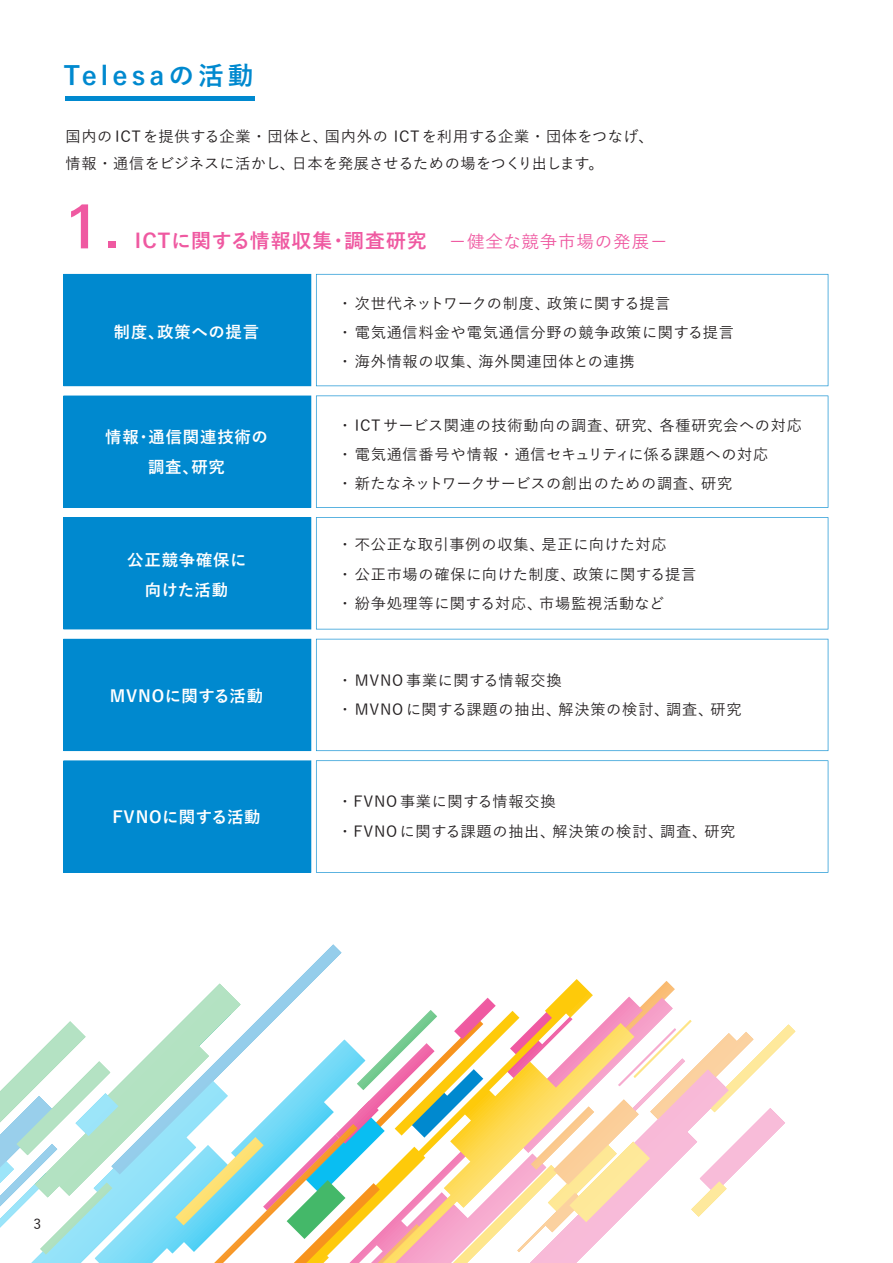
<style>
.page{position:relative;width:893px;height:1263px;background:#fff}
.page>*{position:absolute;margin:0;border:0;box-sizing:border-box;transform-origin:0 0}
.t1{font:500 60.75px "LT Univers Basic";color:#ef59a1}
.t2{font:700 25.65px "Yu Go";letter-spacing:.16em;color:#0089cf}
.t3{font:700 19.95px "Yu Go";letter-spacing:.05em;color:#ef59a1}
.t4{font:700 16.35px/30.5px "Yu Go";letter-spacing:.05em;color:#fff;text-align:center}
.t5{font:500 15.15px/29.2px "Yu Go";letter-spacing:.045em;color:#231f20}
.t6{font:500 15.15px/26.8px "Yu Go";letter-spacing:.02em;color:#231f20}
.t7{font:500 13.8px "Yu Go";color:#231f20}
.s1{font-family:"Koz Go Pr 6 N";font-weight:400;font-size:17.55px}
.s2{font-weight:500;font-size:17.55px}
</style>
<div class="page">
<svg style="left:296px;top:944px;width:45px;height:37px"></svg>
<svg style="left:0;top:981px;width:795px;height:282px"></svg>
<div style="left:65px;top:96px;width:190px;height:5px;background:#0089cf"></div>
<svg style="left:316px;top:274px;width:512px;height:112px"></svg>
<div style="left:63px;top:274px;width:248px;height:112px;background:#0089cf"></div>
<svg style="left:316px;top:396px;width:512px;height:112px"></svg>
<div style="left:63px;top:396px;width:248px;height:112px;background:#0089cf"></div>
<svg style="left:316px;top:517px;width:512px;height:112px"></svg>
<div style="left:63px;top:517px;width:248px;height:112px;background:#0089cf"></div>
<svg style="left:316px;top:639px;width:512px;height:112px"></svg>
<div style="left:63px;top:639px;width:248px;height:112px;background:#0089cf"></div>
<svg style="left:316px;top:760px;width:512px;height:113px"></svg>
<div style="left:63px;top:760px;width:248px;height:113px;background:#0089cf"></div>
<h2 class="t2" style="left:63px;top:61px;width:192px">Telesaの活動</h2>
<p class="t6" style="left:65px;top:121px;width:590px">国内の ICTを提供する企業・団体と、国内外の ICTを利用する企業・団体をつなげ、情報・通信をビジネスに活かし、日本を発展させるための場をつくり出します。</p>
<h1 class="t1" style="left:63px;top:191px;width:59px">1.</h1>
<h3 class="t3" style="left:135px;top:230px;width:534px">ICTに関する情報収集・調査研究　<span class="s1">－</span><span class="s2">健全な競争市場の発展</span><span class="s1">－</span></h3>
<p class="t4" style="left:114px;top:317px;width:147px">制度、政策への提言</p>
<p class="t4" style="left:105px;top:422px;width:164px">情報・通信関連技術の調査、研究</p>
<p class="t4" style="left:127px;top:545px;width:121px">公正競争確保に向けた活動</p>
<p class="t4" style="left:110px;top:681px;width:155px">MVNOに関する活動</p>
<p class="t4" style="left:112px;top:802px;width:150px">FVNOに関する活動</p>
<p class="t5" style="left:337px;top:287px;width:398px">・ 次世代ネットワークの制度、政策に関する提言<br>・ 電気通信料金や電気通信分野の競争政策に関する提言・ 海外情報の収集、海外関連団体との連携</p>
<p class="t5" style="left:337px;top:408px;width:466px">・ ICT サービス関連の技術動向の調査、研究、各種研究会への対応・ 電気通信番号や情報・通信セキュリティに係る課題への対応<br>・ 新たなネットワークサービスの創出のための調査、研究</p>
<p class="t5" style="left:337px;top:528px;width:360px">・ 不公正な取引事例の収集、是正に向けた対応<br>・ 公正市場の確保に向けた制度、政策に関する提言・ 紛争処理等に関する対応、市場監視活動など</p>
<p class="t5" style="left:337px;top:664px;width:406px">・ MVNO 事業に関する情報交換<br>・ MVNO に関する課題の抽出、解決策の検討、調査、研究</p>
<p class="t5" style="left:337px;top:785px;width:399px">・FVNO 事業に関する情報交換<br>・FVNO に関する課題の抽出、解決策の検討、調査、研究</p>
<p class="t7" style="left:34px;top:1211px;width:9px">3</p>
</div>
